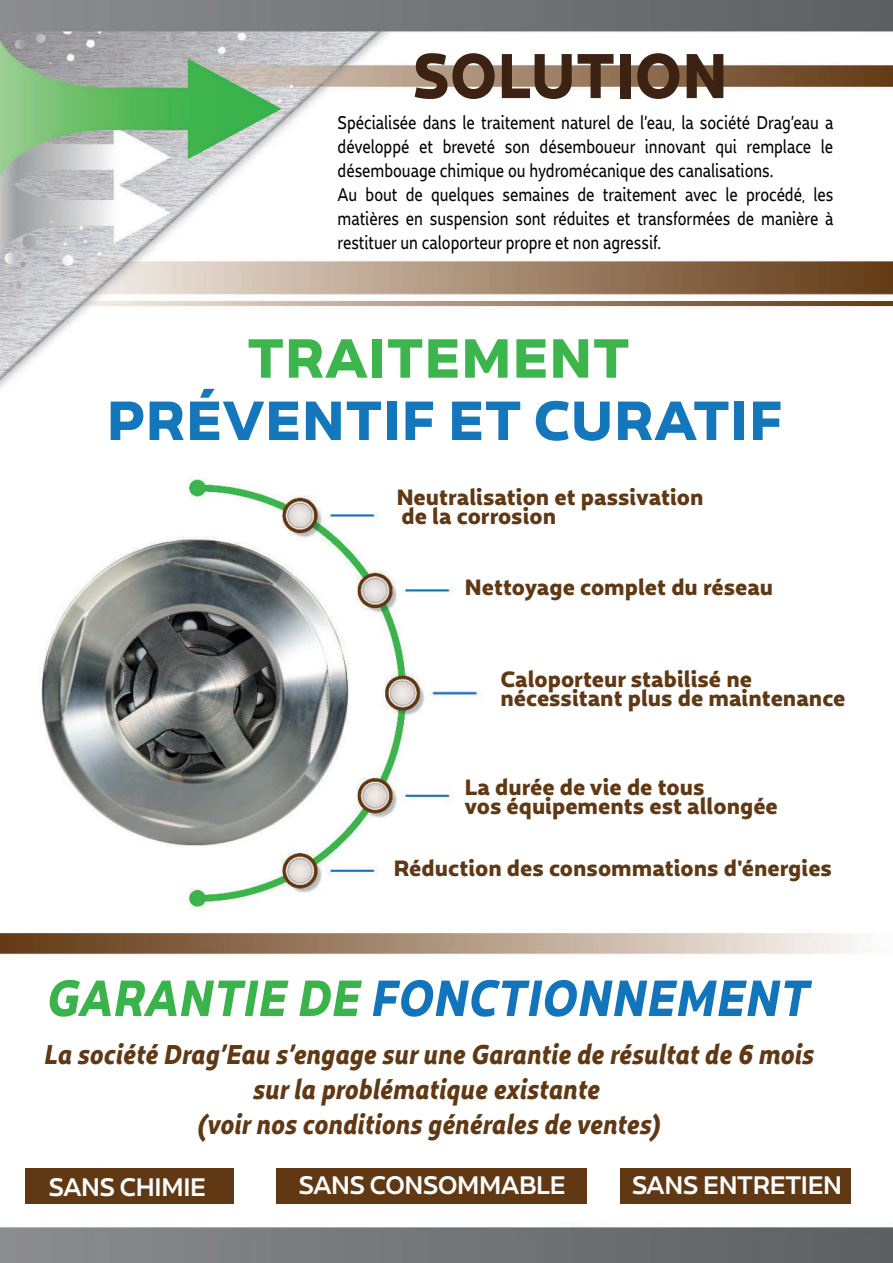
<style>
.page{position:relative;width:893px;height:1263px;background:#fff}
.page>*{position:absolute;margin:0;border:0;box-sizing:border-box;transform-origin:0 0}
.t1{font:800 67.2px "Dupla";color:#3b2213;scale:.96 1}
.t2{font:800 58.65px "Dupla";color:#1476bb;scale:1.05 1}
.t3{font:800 58.65px "Dupla";color:#3cb54c;scale:1.05 1}
.t4{font:italic 800 54px "Dupla";color:#1275bb;scale:.96 1}
.t5{font:italic 800 28.95px/35.1px "Dupla";color:#603813;text-align:center;scale:.96 1}
.t6{font:700 27px "Dupla";letter-spacing:-.035em;color:#fafdfe}
.t7{font:800 23.55px/18.9px "Dupla";color:#603813;scale:1.05 1}
.t8{font:600 19.5px/24px "Dupla";color:#000;scale:.85 1}
.s1{color:#39b34a}
</style>
<div class="page">
<img style="left:0;top:0;width:893px;height:1263px">
<div style="left:25px;top:1168px;width:209px;height:36px;background:#603813"></div>
<div style="left:277px;top:1168px;width:310px;height:36px;background:#603813"></div>
<div style="left:620px;top:1168px;width:230px;height:36px;background:#603813"></div>
<h1 class="t1" style="left:412px;top:24px;width:330px">SOLUTION</h1>
<p class="t8" style="left:338px;top:109px;width:585px">Spécialisée dans le traitement naturel de l’eau, la société Drag’eau a développé et breveté son désemboueur innovant qui remplace le désembouage chimique ou hydromécanique des canalisations.<br>Au bout de quelques semaines de traitement avec le procédé, les matières en suspension sont réduites et transformées de manière à restituer un caloporteur propre et non agressif.</p>
<h2 class="t3" style="left:247px;top:313px;width:366px">TRAITEMENT</h2>
<h2 class="t2" style="left:106px;top:375px;width:646px">PRÉVENTIF ET CURATIF</h2>
<p class="t7" style="left:396px;top:486px;width:294px">Neutralisation et passivation de la corrosion</p>
<p class="t7" style="left:465px;top:576px;width:295px">Nettoyage complet du réseau</p>
<p class="t7" style="left:500px;top:668px;width:330px">Caloporteur stabilisé ne nécessitant plus de maintenance</p>
<p class="t7" style="left:464px;top:776px;width:300px">La durée de vie de tous<br>vos équipements est allongée</p>
<p class="t7" style="left:393px;top:857px;width:419px">Réduction des consommations d'énergies</p>
<h3 class="t4" style="left:47px;top:957px;width:796px"><span class="s1">GARANTIE DE</span> FONCTIONNEMENT</h3>
<h3 class="t5" style="left:45px;top:1035px;width:804px">La société Drag’Eau s’engage sur une Garantie de résultat de 6 mois sur la problématique existante<br>(voir nos conditions générales de ventes)</h3>
<h3 class="t6" style="left:49px;top:1167px;width:159px">SANS CHIMIE</h3>
<h3 class="t6" style="left:299px;top:1165px;width:269px">SANS CONSOMMABLE</h3>
<h3 class="t6" style="left:632px;top:1165px;width:212px">SANS ENTRETIEN</h3>
</div>
